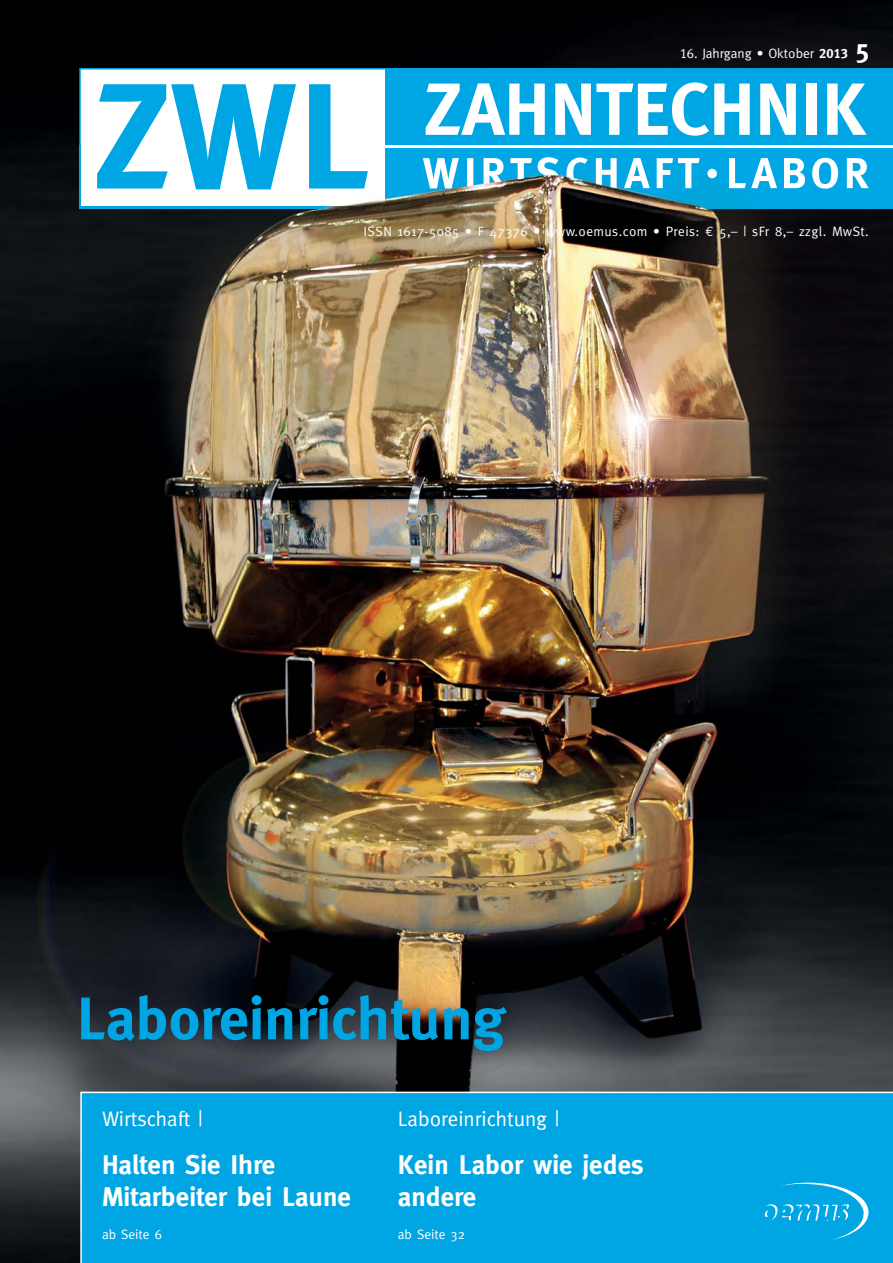
<style>
.page{position:relative;width:893px;height:1263px;background:#fff}
.page>*{position:absolute;margin:0;border:0;box-sizing:border-box;transform-origin:0 0}
.t1{font:700 150px "Meta";color:#00a5e3}
.t2{font:700 73.65px "Meta";color:#fff}
.t3{font:700 60px "Meta";color:#00a5e3}
.t4{font:700 27px/32.4px "Meta";color:#fff}
.t5{font:21px "Meta";color:#fff}
.t6{font:13.5px "Meta";letter-spacing:.03em;color:#fff}
.t7{font:13.5px "Meta";color:#fff}
.s1{font-family:"Meta Caps"}
.s2{font-family:"Meta Bold Caps"}
.s3{font-weight:700;font-size:27px}
.s4{font-family:"Euro Mono"}
</style>
<div class="page">
<img style="left:0;top:0;width:893px;height:1263px">
<svg style="left:79px;top:68px;width:814px;height:77px"></svg>
<div style="left:385px;top:69px;width:508px;height:139px;background:#00a5e3"></div>
<div style="left:80px;top:1092px;width:813px;height:171px;background:#00a5e3"></div>
<svg style="left:765px;top:1182px;width:103px;height:58px;background:#19ade5"></svg>
<img style="left:0;top:145px;width:893px;height:65px">
<img style="left:79px;top:145px;width:814px;height:63px">
<img style="left:81px;top:207px;width:304px;height:1px">
<img style="left:423px;top:157px;width:277px;height:32px">
<svg style="left:707px;top:169px;width:10px;height:9px"></svg>
<img style="left:729px;top:158px;width:140px;height:31px">
<img style="left:97px;top:145px;width:271px;height:44px">
<img style="left:377px;top:146px;width:516px;height:1px">
<h1 class="t1" style="left:95px;top:64px;width:277px">ZWL</h1>
<p class="t7" style="left:680px;top:48px;width:191px"><span class="s1">16</span>. Jahrgang • Oktober <span class="s2">2013</span> <span class="s3">5</span></p>
<h2 class="t2" style="left:424px;top:74px;width:444px">ZAHNTECHNIK</h2>
<p class="t6" style="left:363px;top:226px;width:507px">ISSN 1617-5085 • F 47376 • www.oemus.com • Preis: <span class="s4">€</span> 5,– | sFr 8,– zzgl. MwSt.</p>
<h3 class="t3" style="left:77px;top:989px;width:430px">Laboreinrichtung</h3>
<h3 class="t5" style="left:102px;top:1111px;width:102px">Wirtschaft |</h3>
<h3 class="t4" style="left:102px;top:1150px;width:250px">Halten Sie Ihre<br>Mitarbeiter bei Laune</h3>
<p class="t6" style="left:102px;top:1229px;width:61px">ab Seite 6</p>
<h3 class="t5" style="left:398px;top:1111px;width:163px">Laboreinrichtung |</h3>
<h3 class="t4" style="left:398px;top:1150px;width:247px">Kein Labor wie jedes andere</h3>
<p class="t7" style="left:398px;top:1229px;width:69px">ab Seite 32</p>
</div>
